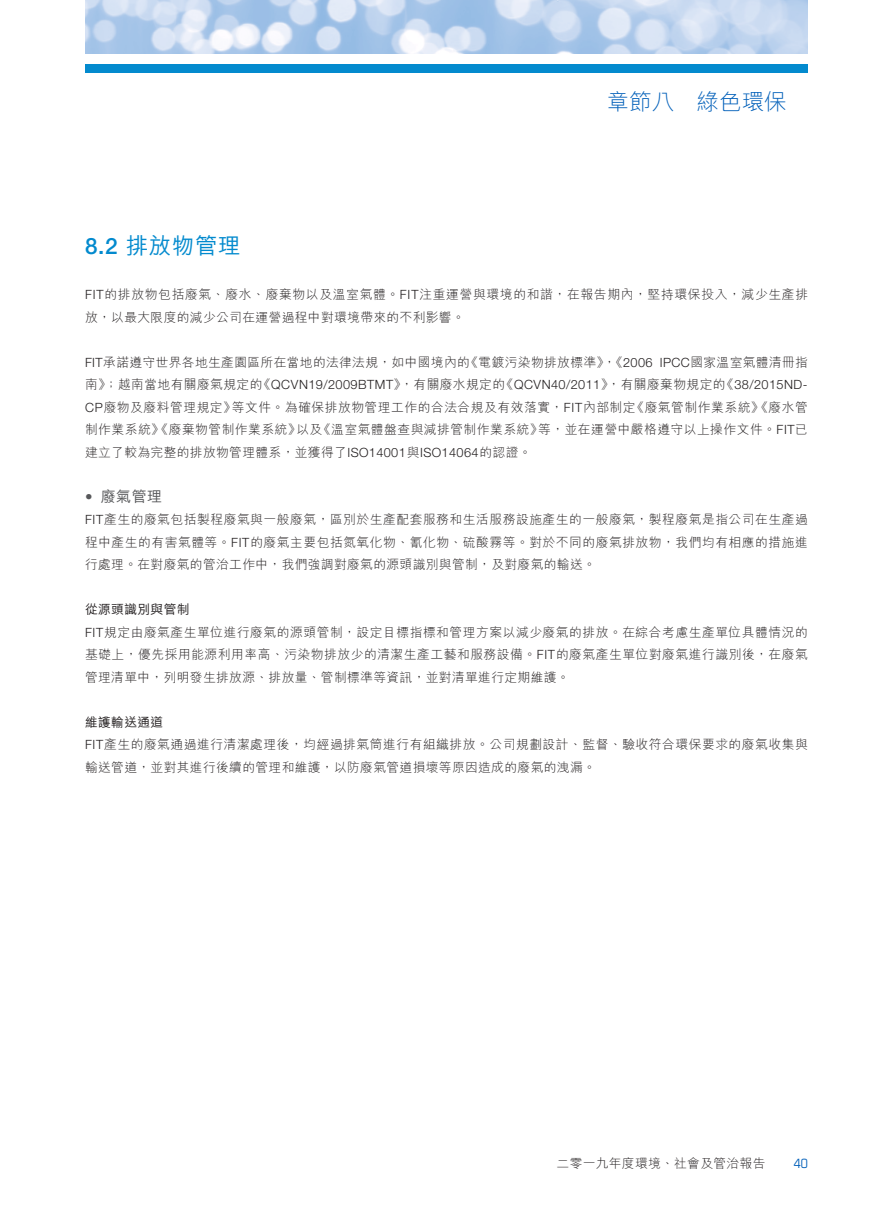
<style>
.page{position:relative;width:893px;height:1212px;background:#fff}
.page>*{position:absolute;margin:0;border:0;box-sizing:border-box;transform-origin:0 0}
.t1{font:500 22.5px "M Hei HK";letter-spacing:.03em;color:#038ace}
.t2{font:300 22.5px "M Hei HK";color:#005fb9}
.t3{font:500 15px "M Hei HK";color:#57585a}
.t4{font:500 15px "Helvetica Neue LT Std";color:#57585a}
.t5{font:300 12.75px/22.5px "M Hei HK";letter-spacing:.04em;color:#231f20}
.t6{font:300 12.75px "Helvetica Neue LT Std";letter-spacing:.03em;color:#231f20}
.t7{font:condensed 12.75px "Eurostile LT Std";color:#005fb9}
.s1{font-family:"Helvetica Neue LT Std"}
.s2{font-family:"M Hei HK"}
.s3{font-weight:500}
</style>
<div class="page">
<div style="left:85px;top:64px;width:723px;height:8px;background:#038ace"></div>
<img style="left:85px;top:0;width:723px;height:53px">
<h1 class="t2" style="left:607px;top:90px;width:69px">章節八</h1>
<h1 class="t2" style="left:697px;top:90px;width:91px">綠色環保</h1>
<h1 class="t1" style="left:85px;top:229px;width:157px"><span class="s1">8.2</span> 排放物管理</h1>
<p class="t5" style="left:85px;top:283px;width:724px"><span class="s1">FIT</span>的排放物包括廢氣、廢水、廢棄物以及溫室氣體。<span class="s1">FIT</span>注重運營與環境的和諧，在報告期內，堅持環保投入，減少生產排放，以最大限度的減少公司在運營過程中對環境帶來的不利影響。</p>
<p class="t5" style="left:660px;top:350px;width:150px"><span class="s1">IPCC</span>國家溫室氣體清冊指</p>
<p class="t5" style="left:465px;top:350px;width:189px">《電鍍污染物排放標準 《，》 <span class="s1">2006</span></p>
<p class="t5" style="left:85px;top:350px;width:386px"><span class="s1">FIT</span>承諾遵守世界各地生產園區所在當地的法律法規，如中國境內的</p>
<p class="t5" style="left:85px;top:373px;width:179px">南》；越南當地有關廢氣規定的</p>
<p class="t6" style="left:258px;top:377px;width:249px"><span class="s2">《</span>QCVN19/2009BTMT <span class="s2">，》有關廢水規定的</span></p>
<p class="t5" style="left:501px;top:373px;width:226px">《<span class="s1">QCVN40/2011</span> ，》有關廢棄物規定的</p>
<p class="t6" style="left:721px;top:377px;width:88px"><span class="s2">《</span>38/2015ND-</p>
<p class="t5" style="left:232px;top:395px;width:405px">等文件。為確保排放物管理工作的合法合規及有效落實，<span class="s1">FIT</span>內部制定</p>
<p class="t5" style="left:631px;top:395px;width:178px">《廢氣管制作業系統》《廢水管</p>
<p class="t5" style="left:85px;top:395px;width:152px"><span class="s1">CP</span>廢物及廢料管理規定》</p>
<p class="t5" style="left:318px;top:418px;width:226px">《溫室氣體盤查與減排管制作業系統》</p>
<p class="t5" style="left:85px;top:418px;width:448px">制作業系統》《廢棄物管制作業系統》<br>建立了較為完整的排放物管理體系，並獲得了<span class="s1">ISO14001</span>與<span class="s1">ISO14064</span>的認證。</p>
<p class="t3" style="left:101px;top:485px;width:63px">廢氣管理</p>
<p class="t5" style="left:538px;top:418px;width:271px">等，並在運營中嚴格遵守以上操作文件。<span class="s1">FIT</span>已</p>
<p class="t5" style="left:296px;top:418px;width:27px">以及</p>
<p class="t4" style="left:85px;top:487px;width:9px">•</p>
<p class="t5" style="left:85px;top:508px;width:724px;text-align:justify"><span class="s1">FIT</span>產生的廢氣包括製程廢氣與一般廢氣，區別於生產配套服務和生活服務設施產生的一般廢氣，製程廢氣是指公司在生產過程中產生的有害氣體等。<span class="s1">FIT</span>的廢氣主要包括氮氧化物、氰化物、硫酸霧等。對於不同的廢氣排放物，我們均有相應的措施進行處理。在對廢氣的管治工作中，我們強調對廢氣的源頭識別與管制，及對廢氣的輸送。</p>
<p class="t5" style="left:85px;top:598px;width:724px"><span class="s3">從源頭識別與管制<br></span><span class="s1">FIT</span>規定由廢氣產生單位進行廢氣的源頭管制，設定目標指標和管理方案以減少廢氣的排放。在綜合考慮生產單位具體情況的基礎上，優先採用能源利用率高、污染物排放少的清潔生產工藝和服務設備。<span class="s1">FIT</span>的廢氣產生單位對廢氣進行識別後，在廢氣管理清單中，列明發生排放源、排放量、管制標準等資訊，並對清單進行定期維護。</p>
<p class="t5" style="left:85px;top:710px;width:724px"><span class="s3">維護輸送通道<br></span><span class="s1">FIT</span>產生的廢氣通過進行清潔處理後，均經過排氣筒進行有組織排放。公司規劃設計、監督、驗收符合環保要求的廢氣收集與輸送管道，並對其進行後續的管理和維護，以防廢氣管道損壞等原因造成的廢氣的洩漏。</p>
<p class="t5" style="left:557px;top:1152px;width:210px">二零一九年度環境、社會及管治報告</p>
<p class="t7" style="left:794px;top:1155px;width:16px">40</p>
</div>
